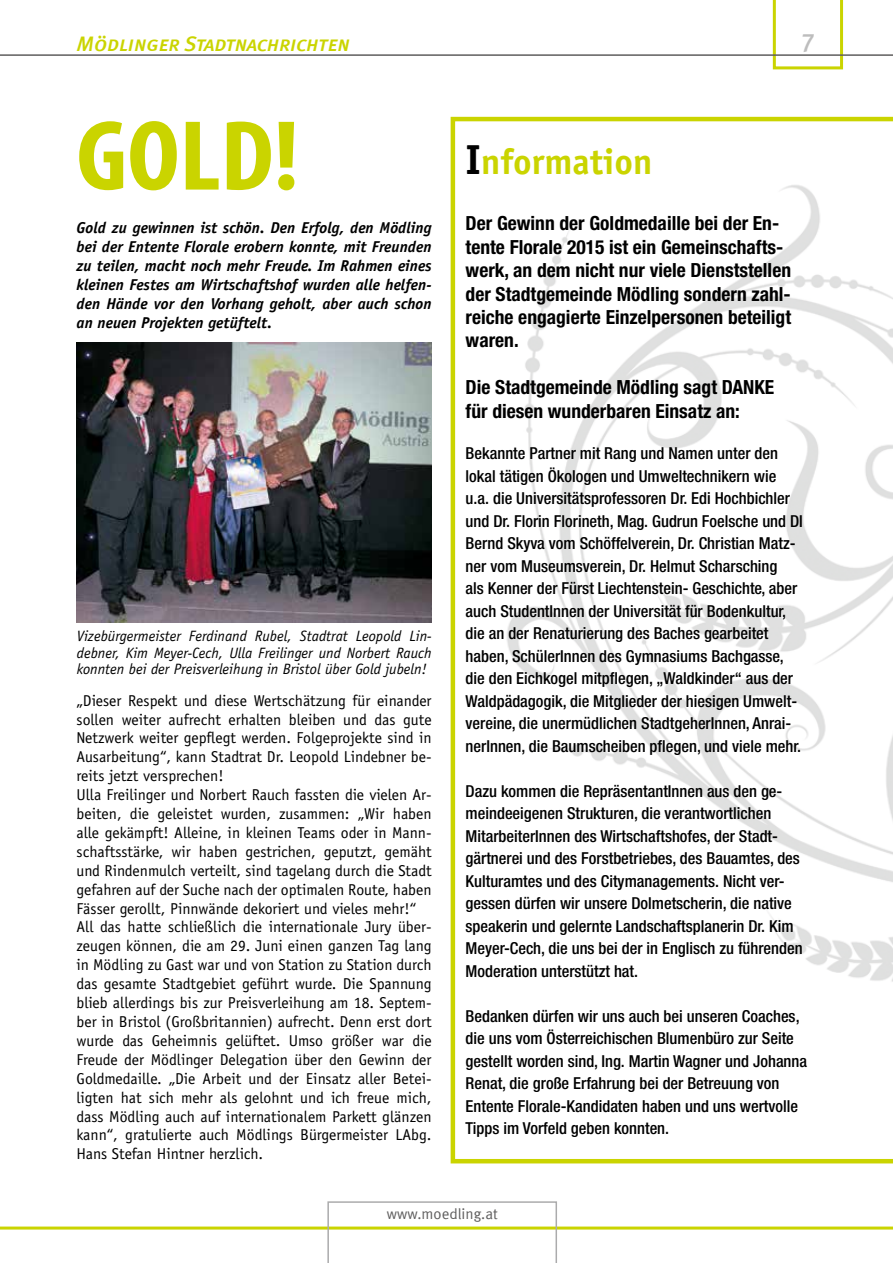
<style>
.page{position:relative;width:893px;height:1263px;background:#fff}
.page>*{position:absolute;margin:0;border:0;box-sizing:border-box;transform-origin:0 0}
.t1{font:700 condensed 100.5px "Myriad Pro";color:#cad400;scale:1.08 1}
.t2{font:700 36px "Officina Sans";color:#cad400}
.t3{font:25.5px "Meta Medium LF";color:#bdbdbd}
.t4{font:21px "Meta Medium Italic Caps";letter-spacing:-.01em;color:#cad400}
.t5{font:700 condensed 19.5px/23.4px "Helvetica Neue LT Std";color:#000}
.t6{font:500 condensed 16.5px/22.5px "Helvetica Neue LT Std";color:#000}
.t7{font:15.75px/18.9px "Officina Sans";color:#000}
.t8{font:italic 700 15.75px/18.9px "Officina Sans";color:#000;text-align:justify}
.t9{font:italic 15px/16.5px "Officina Sans";color:#000;text-align:justify}
.t10{font:15px "Meta Normal";color:#5f5e5e}
.s1{font-size:42px;color:#000}
</style>
<div class="page">
<svg style="left:773px;top:0;width:70px;height:69px"></svg>
<hr style="left:0;top:54px;width:893px;height:2px;background:#5f5e5e">
<hr style="left:0;top:1226px;width:893px;height:3px;background:#cad400">
<svg style="left:327px;top:1201px;width:230px;height:62px"></svg>
<svg style="left:451px;top:117px;width:442px;height:1046px"></svg>
<img style="left:77px;top:343px;width:355px;height:279px">
<p class="t4" style="left:77px;top:31px;width:275px">Mödlinger Stadtnachrichten</p>
<h3 class="t3" style="left:801px;top:27px;width:16px">7</h3>
<h1 class="t1" style="left:77px;top:93px;width:207px">GOLD!</h1>
<p class="t8" style="left:77px;top:218px;width:357px">Gold zu gewinnen ist schön. Den Erfolg, den Mödling bei der Entente Florale erobern konnte, mit Freunden zu teilen, macht noch mehr Freude. Im Rahmen eines kleinen Festes am Wirtschaftshof wurden alle helfen&shy;den Hände vor den Vorhang geholt, aber auch schon an neuen Projekten getüftelt.</p>
<p class="t9" style="left:77px;top:628px;width:356px">Vizebürgermeister Ferdinand Rubel, Stadtrat Leopold Lin&shy;debner, Kim Meyer-Cech, Ulla Freilinger und Norbert Rauch konnten bei der Preisverleihung in Bristol über Gold jubeln!</p>
<p class="t7" style="left:77px;top:691px;width:357px">„Dieser Respekt und diese Wertschätzung für einander sollen weiter aufrecht erhalten bleiben und das gute Netzwerk weiter gepflegt werden. Folgeprojekte sind in Ausarbeitung“, kann Stadtrat Dr. Leopold Lindebner be&shy;reits jetzt versprechen!<br>Ulla Freilinger und Norbert Rauch fassten die vielen Ar&shy;beiten, die geleistet wurden, zusammen: „Wir haben alle gekämpft! Alleine, in kleinen Teams oder in Mann&shy;schaftsstärke, wir haben gestrichen, geputzt, gemäht und Rindenmulch verteilt, sind tagelang durch die Stadt gefahren auf der Suche nach der optimalen Route, haben Fässer gerollt, Pinnwände dekoriert und vieles mehr!“ All das hatte schließlich die internationale Jury über&shy;zeugen können, die am 29. Juni einen ganzen Tag lang in Mödling zu Gast war und von Station zu Station durch das gesamte Stadtgebiet geführt wurde. Die Spannung blieb allerdings bis zur Preisverleihung am 18. Septem&shy;ber in Bristol (Großbritannien) aufrecht. Denn erst dort wurde das Geheimnis gelüftet. Umso größer war die Freude der Mödlinger Delegation über den Gewinn der Goldmedaille. „Die Arbeit und der Einsatz aller Betei&shy;ligten hat sich mehr als gelohnt und ich freue mich, dass Mödling auch auf internationalem Parkett glänzen kann“, gratulierte auch Mödlings Bürgermeister LAbg.<br>Hans Stefan Hintner herzlich.</p>
<h2 class="t2" style="left:466px;top:139px;width:188px"><span class="s1">I</span>nformation</h2>
<p class="t5" style="left:466px;top:211px;width:327px">Der Gewinn der Goldmedaille bei der En&shy;tente Florale 2015 ist ein Gemeinschafts&shy;werk, an dem nicht nur viele Dienststellen der Stadtgemeinde Mödling sondern zahl&shy;reiche engagierte Einzelpersonen beteiligt waren.</p>
<p class="t5" style="left:466px;top:375px;width:310px">Die Stadtgemeinde Mödling sagt DANKE für diesen wunderbaren Einsatz an:</p>
<p class="t6" style="left:466px;top:442px;width:339px">Bekannte Partner mit Rang und Namen unter den lokal tätigen Ökologen und Umweltechnikern wie u.a. die Universitätsprofessoren Dr. Edi Hochbichler und Dr. Florin Florineth, Mag. Gudrun Foelsche und DI Bernd Skyva vom Schöffelverein, Dr. Christian Matz&shy;ner vom Museumsverein, Dr. Helmut Scharsching<br>als Kenner der Fürst Liechtenstein- Geschichte, aber auch StudentInnen der Universität für Bodenkultur, die an der Renaturierung des Baches gearbeitet haben, SchülerInnen des Gymnasiums Bachgasse, die den Eichkogel mitpflegen, „Waldkinder“ aus der Waldpädagogik, die Mitglieder der hiesigen Umwelt&shy;vereine, die unermüdlichen StadtgeherInnen, Anrai&shy;nerInnen, die Baumscheiben pflegen, und viele mehr.</p>
<p class="t6" style="left:466px;top:779px;width:338px">Dazu kommen die RepräsentantInnen aus den ge&shy;meindeeigenen Strukturen, die verantwortlichen MitarbeiterInnen des Wirtschaftshofes, der Stadt&shy;gärtnerei und des Forstbetriebes, des Bauamtes, des Kulturamtes und des Citymanagements. Nicht ver&shy;gessen dürfen wir unsere Dolmetscherin, die native speakerin und gelernte Landschaftsplanerin Dr. Kim Meyer-Cech, die uns bei der in Englisch zu führenden Moderation unterstützt hat.</p>
<p class="t6" style="left:466px;top:1004px;width:343px">Bedanken dürfen wir uns auch bei unseren Coaches, die uns vom Österreichischen Blumenbüro zur Seite gestellt worden sind, Ing. Martin Wagner und Johanna Renat, die große Erfahrung bei der Betreuung von Entente Florale-Kandidaten haben und uns wertvolle Tipps im Vorfeld geben konnten.</p>
<p class="t10" style="left:387px;top:1205px;width:112px">www.moedling.at</p>
</div>
